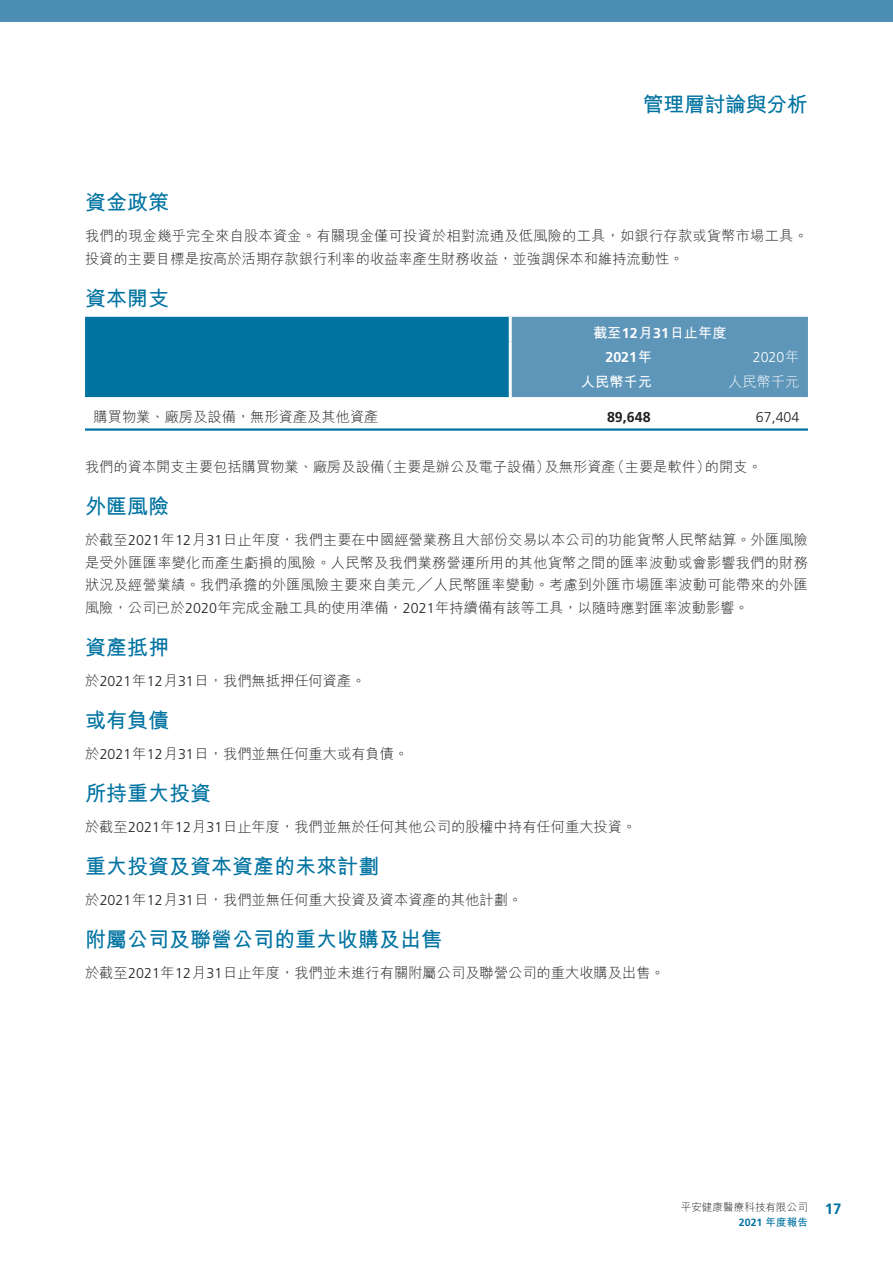
<style>
.page{position:relative;width:893px;height:1263px;background:#fff}
.page>*{position:absolute;margin:0;border:0;box-sizing:border-box;transform-origin:0 0}
.t1{font:21px "M Hei HK Bold E Ten B5 H";color:#0073a1}
.t2{font:21px "M Hei HK Bold E Ten B5 H";letter-spacing:-.02em;color:#0073a1}
.t3{font:700 15px "Frutiger LT Std";color:#0073a1}
.t4{font:14.25px/22.5px "M Hei HK Light E Ten B5 H";color:#231f20}
.t5{font:14.25px "M Hei HK Bold E Ten B5 H";color:#fff}
.t6{font:700 14.25px "Frutiger LT Std";color:#231f20}
.t7{font:300 14.25px "Frutiger LT Std";color:#231f20}
.t8{font:700 14.25px "Frutiger LT Std";color:#fff}
.t9{font:300 14.25px "Frutiger LT Std";color:#fff}
.t10{font:14.25px "M Hei HK Light E Ten B5 H";color:#fff}
.t11{font:10.5px "M Hei HK Light E Ten B5 H";letter-spacing:.01em;color:#231f20}
.t12{font:700 10.5px "Frutiger LT Std";color:#0073a1}
.s1{font-family:"Frutiger LT Std";font-weight:700}
.s2{font-family:"M Hei HK Bold E Ten B5 H";font-weight:400}
.s3{font-family:"M Hei HK Light E Ten B5 H";font-weight:400}
.s4{font-family:"Frutiger LT Std";font-weight:300}
</style>
<div class="page">
<div style="left:0;top:0;width:893px;height:21px;background:#4d8eb5"></div>
<svg style="left:85px;top:317px;width:723px;height:80px;background:#2681ab"></svg>
<hr style="left:509px;top:317px;width:3px;height:24px;background:#fff">
<hr style="left:509px;top:341px;width:3px;height:25px;background:#fff">
<hr style="left:509px;top:366px;width:3px;height:31px;background:#fff">
<hr style="left:85px;top:428px;width:723px;height:3px;background:#0073a1">
<h1 class="t2" style="left:643px;top:97px;width:167px">管理層討論與分析</h1>
<h1 class="t1" style="left:85px;top:194px;width:85px">資金政策</h1>
<p class="t4" style="left:85px;top:226px;width:724px">我們的現金幾乎完全來自股本資金。有關現金僅可投資於相對流通及低風險的工具，如銀行存款或貨幣市場工具。投資的主要目標是按高於活期存款銀行利率的收益率產生財務收益，並強調保本和維持流動性。</p>
<h1 class="t1" style="left:85px;top:290px;width:85px">資本開支</h1>
<p class="t5" style="left:593px;top:327px;width:135px">截至<span class="s1">12</span>月<span class="s1">31</span>日止年度</p>
<p class="t8" style="left:605px;top:351px;width:48px">2021<span class="s2">年</span></p>
<p class="t9" style="left:753px;top:351px;width:48px">2020<span class="s3">年</span></p>
<p class="t5" style="left:581px;top:376px;width:73px">人民幣千元</p>
<p class="t10" style="left:728px;top:376px;width:73px">人民幣千元</p>
<p class="t4" style="left:94px;top:408px;width:286px">購買物業、廠房及設備，無形資產及其他資產</p>
<p class="t6" style="left:607px;top:412px;width:45px">89,648</p>
<p class="t7" style="left:756px;top:412px;width:45px">67,404</p>
<p class="t4" style="left:85px;top:457px;width:678px">我們的資本開支主要包括購買物業、廠房及設備（主要是辦公及電子設備）及無形資產（主要是軟件）的開支。</p>
<h1 class="t1" style="left:85px;top:498px;width:85px">外匯風險</h1>
<p class="t4" style="left:85px;top:530px;width:724px;text-align:justify">於截至<span class="s4">2021</span>年<span class="s4">12</span>月<span class="s4">31</span>日止年度，我們主要在中國經營業務且大部份交易以本公司的功能貨幣人民幣結算。外匯風險是受外匯匯率變化而產生虧損的風險。人民幣及我們業務營運所用的其他貨幣之間的匯率波動或會影響我們的財務狀況及經營業績。我們承擔的外匯風險主要來自美元╱人民幣匯率變動。考慮到外匯市場匯率波動可能帶來的外匯風險，公司已於<span class="s4">2020</span>年完成金融工具的使用準備，<span class="s4">2021</span>年持續備有該等工具，以隨時應對匯率波動影響。</p>
<h1 class="t1" style="left:85px;top:639px;width:85px">資產抵押</h1>
<p class="t4" style="left:85px;top:671px;width:282px">於<span class="s4">2021</span>年<span class="s4">12</span>月<span class="s4">31</span>日，我們無抵押任何資產。</p>
<h1 class="t1" style="left:85px;top:712px;width:85px">或有負債</h1>
<p class="t4" style="left:85px;top:744px;width:325px">於<span class="s4">2021</span>年<span class="s4">12</span>月<span class="s4">31</span>日，我們並無任何重大或有負債。</p>
<h1 class="t1" style="left:85px;top:785px;width:127px">所持重大投資</h1>
<p class="t4" style="left:85px;top:817px;width:553px">於截至<span class="s4">2021</span>年<span class="s4">12</span>月<span class="s4">31</span>日止年度，我們並無於任何其他公司的股權中持有任何重大投資。</p>
<h1 class="t1" style="left:85px;top:858px;width:295px">重大投資及資本資產的未來計劃</h1>
<p class="t4" style="left:85px;top:890px;width:439px">於<span class="s4">2021</span>年<span class="s4">12</span>月<span class="s4">31</span>日，我們並無任何重大投資及資本資產的其他計劃。</p>
<h1 class="t1" style="left:85px;top:931px;width:358px">附屬公司及聯營公司的重大收購及出售</h1>
<p class="t4" style="left:85px;top:963px;width:581px">於截至<span class="s4">2021</span>年<span class="s4">12</span>月<span class="s4">31</span>日止年度，我們並未進行有關附屬公司及聯營公司的重大收購及出售。</p>
<p class="t11" style="left:681px;top:1203px;width:129px">平安健康醫療科技有限公司</p>
<p class="t12" style="left:739px;top:1218px;width:71px">2021 <span class="s2">年度報告</span></p>
<p class="t3" style="left:825px;top:1202px;width:18px">17</p>
</div>
